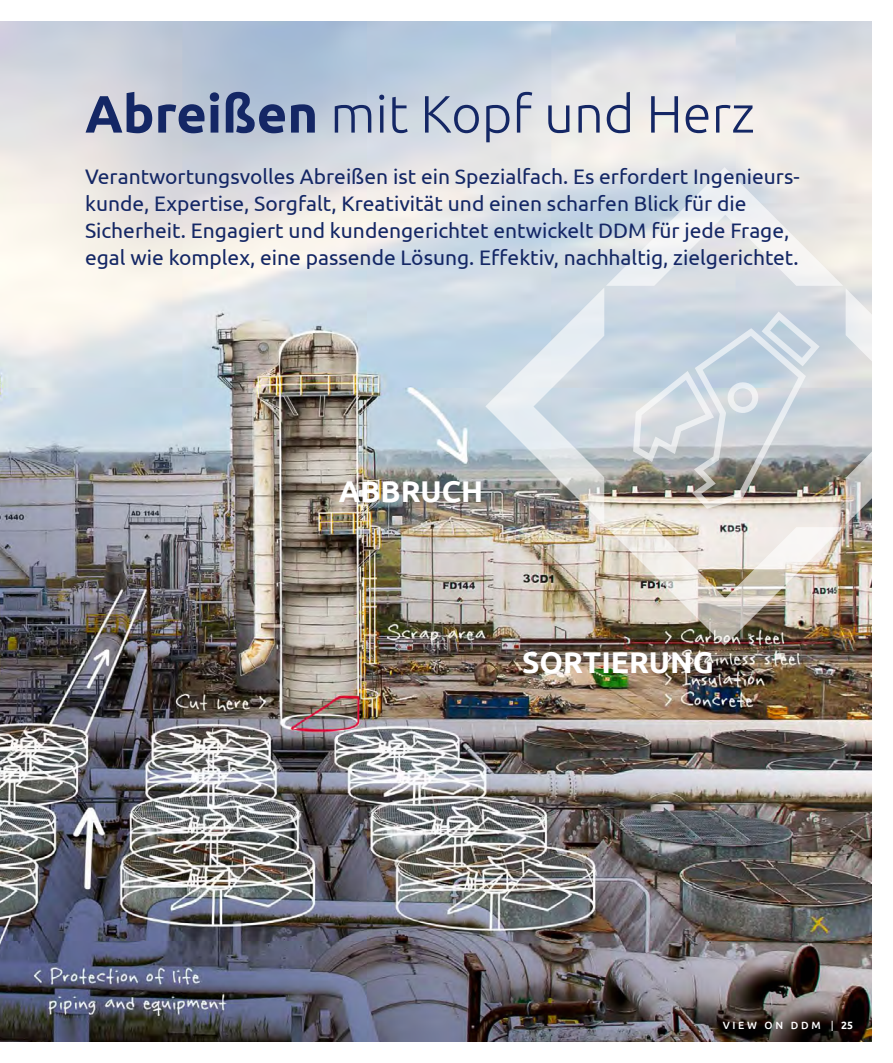
<style>
.page{position:relative;width:893px;height:1063px;background:#fff}
.page>*{position:absolute;margin:0;border:0;box-sizing:border-box;transform-origin:0 0}
.t1{font:300 52.5px "Ubuntu";color:#142765}
.t2{font:700 30px "Ubuntu";color:#fff}
.t3{font:21px/27px "Ubuntu";color:#142765}
.t4{font:500 10.5px "Ubuntu";letter-spacing:.25em;color:#fff}
.s1{font-weight:700}
.s2{font-weight:400}
</style>
<div class="page">
<img style="left:0;top:21px;width:872px;height:1021px">
<img style="left:485px;top:167px;width:387px;height:479px">
<svg style="left:633px;top:312px;width:187px;height:197px"></svg>
<svg style="left:377px;top:71px;width:10px;height:5px"></svg>
<h1 class="t1" style="left:85px;top:82px;width:671px"><span class="s1">Abreißen</span> mit Kopf und Herz</h1>
<p class="t3" style="left:85px;top:162px;width:715px">Verantwortungsvolles Abreißen ist ein Spezialfach. Es erfordert Ingenieurs&shy;kunde, Expertise, Sorgfalt, Kreativität und einen scharfen Blick für die Sicherheit. Engagiert und kundengerichtet entwickelt DDM für jede Frage, egal wie komplex, eine passende Lösung. Effektiv, nachhaltig, zielgerichtet.</p>
<h2 class="t2" style="left:339px;top:473px;width:146px">ABBRUCH</h2>
<h2 class="t2" style="left:522px;top:644px;width:193px">SORTIERUNG</h2>
<p class="t4" style="left:723px;top:1018px;width:132px">VIEW ON DDM <span class="s2">|</span> <span class="s1">25</span></p>
</div>
